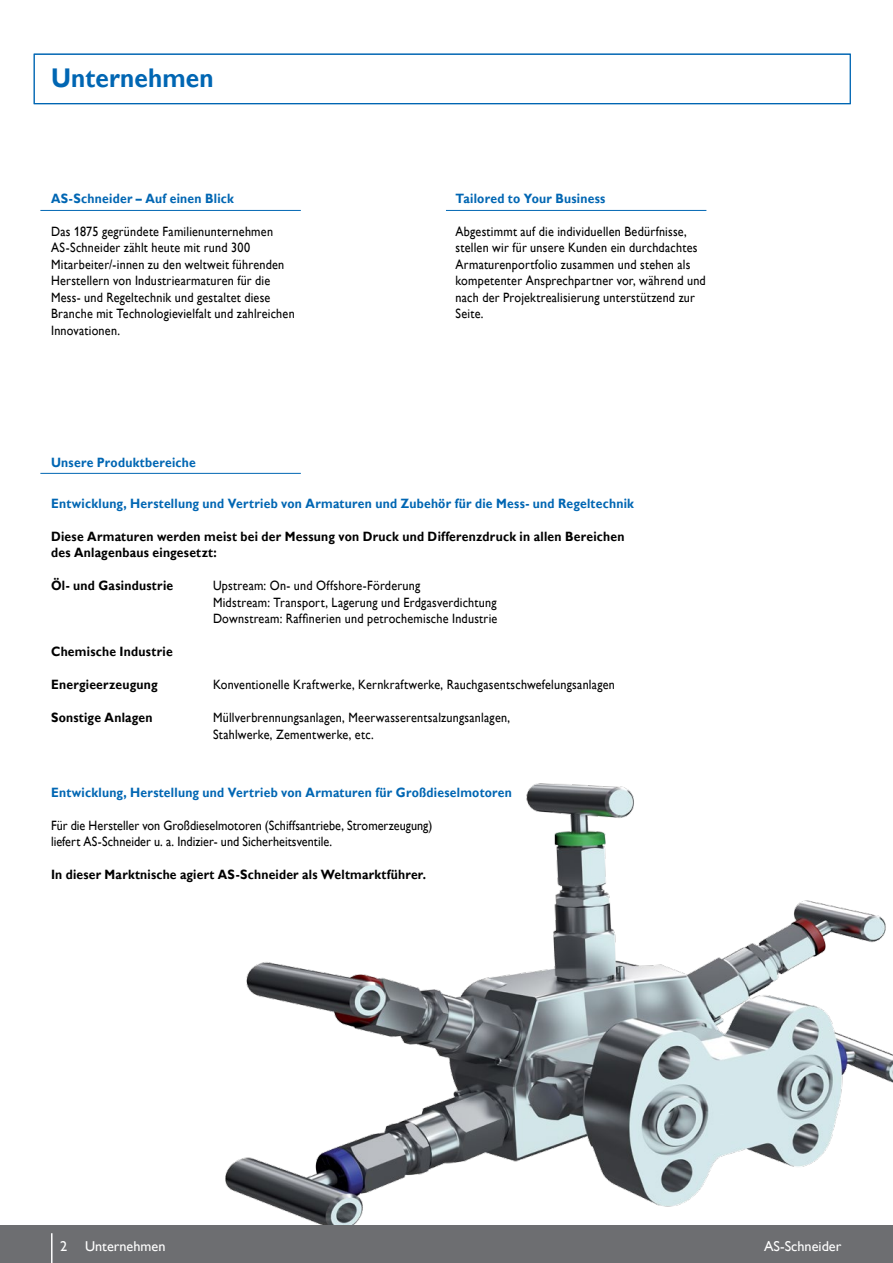
<style>
.page{position:relative;width:893px;height:1263px;background:#fff}
.page>*{position:absolute;margin:0;border:0;box-sizing:border-box;transform-origin:0 0}
.t1{font:700 27px "Gill Alt One";letter-spacing:.01em;color:#0066b3;scale:.9 1}
.t2{font:14.25px "Gill Alt One";color:#fff}
.t3{font:13.5px/16.5px "Gill Alt One";letter-spacing:.02em;color:#000;scale:.9 1}
.t4{font:700 13.5px/16.5px "Gill Alt One";letter-spacing:.02em;color:#000;scale:.9 1}
.t5{font:700 13.5px "Gill Alt One";letter-spacing:.02em;color:#0066b3;scale:.9 1}
</style>
<div class="page">
<img style="left:225px;top:783px;width:668px;height:442px">
<hr style="left:40px;top:210px;width:261px;height:1px;background:#0066b3">
<div style="left:34px;top:54px;width:816px;height:50px;border:1px solid #0066b3"></div>
<hr style="left:446px;top:210px;width:260px;height:1px;background:#0066b3">
<hr style="left:40px;top:473px;width:261px;height:1px;background:#0066b3">
<div style="left:0;top:1225px;width:893px;height:38px;background:#6d6e71"></div>
<hr style="left:51px;top:1233px;width:2px;height:30px;background:#fff">
<h1 class="t1" style="left:51px;top:62px;width:182px">Unternehmen</h1>
<p class="t5" style="left:51px;top:190px;width:205px">AS-Schneider – Auf einen Blick</p>
<p class="t3" style="left:51px;top:223px;width:272px">Das 1875 gegründete Familienunternehmen AS-Schneider zählt heute mit rund 300<br>Mitarbeiter/-innen zu den weltweit führenden Herstellern von Industriearmaturen für die Mess- und Regeltechnik und gestaltet diese Branche mit Technologievielfalt und zahlreichen Innovationen.</p>
<p class="t5" style="left:51px;top:454px;width:162px">Unsere Produktbereiche</p>
<p class="t5" style="left:455px;top:190px;width:168px">Tailored to Your Business</p>
<p class="t3" style="left:455px;top:223px;width:280px">Abgestimmt auf die individuellen Bedürfnisse, stellen wir für unsere Kunden ein durchdachtes Armaturenportfolio zusammen und stehen als kompetenter Ansprechpartner vor, während und nach der Projektrealisierung unterstützend zur Seite.</p>
<p class="t5" style="left:51px;top:495px;width:649px">Entwicklung, Herstellung und Vertrieb von Armaturen und Zubehör für die Mess- und Regeltechnik</p>
<p class="t4" style="left:51px;top:528px;width:639px">Diese Armaturen werden meist bei der Messung von Druck und Differenzdruck in allen Bereichen des Anlagenbaus eingesetzt:</p>
<p class="t4" style="left:51px;top:577px;width:137px">Öl- und Gasindustrie</p>
<p class="t3" style="left:213px;top:577px;width:317px">Upstream: On- und Offshore-Förderung<br>Midstream: Transport, Lagerung und Erdgasverdichtung<br>Downstream: Raffinerien und petrochemische Industrie</p>
<p class="t4" style="left:51px;top:643px;width:137px">Chemische Industrie</p>
<p class="t4" style="left:51px;top:676px;width:120px">Energieerzeugung</p>
<p class="t3" style="left:213px;top:676px;width:448px">Konventionelle Kraftwerke, Kernkraftwerke, Rauchgasentschwefelungsanlagen</p>
<p class="t4" style="left:51px;top:709px;width:115px">Sonstige Anlagen</p>
<p class="t3" style="left:213px;top:709px;width:332px">Müllverbrennungsanlagen, Meerwasserentsalzungsanlagen,<br>Stahlwerke, Zementwerke, etc.</p>
<p class="t5" style="left:51px;top:784px;width:514px">Entwicklung, Herstellung und Vertrieb von Armaturen für Großdieselmotoren</p>
<p class="t3" style="left:51px;top:817px;width:425px">Für die Hersteller von Großdieselmotoren (Schiffsantriebe, Stromerzeugung) liefert AS-Schneider u. a. Indizier- und Sicherheitsventile.</p>
<p class="t4" style="left:51px;top:866px;width:418px">In dieser Marktnische agiert AS-Schneider als Weltmarktführer.</p>
<p class="t2" style="left:60px;top:1237px;width:107px">2 Unternehmen</p>
<p class="t2" style="left:764px;top:1237px;width:79px">AS-Schneider</p>
</div>
